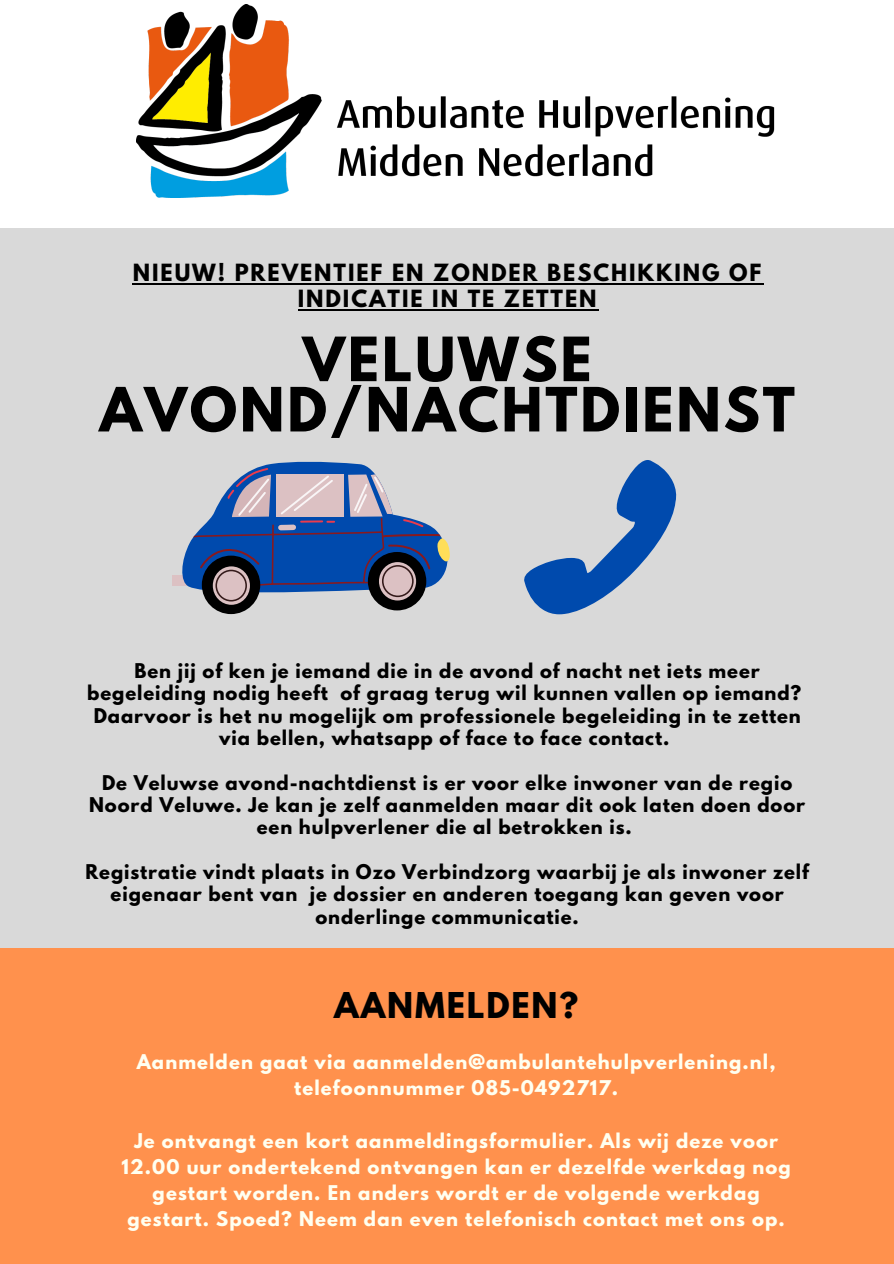
<style>
.page{position:relative;width:894px;height:1264px;background:#fff}
.page>*{position:absolute;margin:0;border:0;box-sizing:border-box;transform-origin:0 0}
.t1{font:700 54px/50.2px "League Spartan";letter-spacing:.05em;color:#000;text-align:center}
.t2{font:700 31.5px "League Spartan";letter-spacing:.055em;color:#000}
.t3{font:700 21px/26.1px "League Spartan";letter-spacing:.09em;color:#000;text-align:center}
.t4{font:700 18px/22.4px "League Spartan";letter-spacing:.05em;color:#000;text-align:center}
.t5{font:700 18px/26.1px "League Spartan";letter-spacing:.06em;color:#fffff0;text-align:center}
</style>
<div class="page">
<div style="left:0;top:0;width:893px;height:1263px;background:#d9d9d9"></div>
<div style="left:0;top:0;width:893px;height:227px;background:#fff"></div>
<img style="left:136px;top:5px;width:639px;height:192px">
<hr style="left:133px;top:282px;width:94px;height:2px;background:#000">
<hr style="left:227px;top:282px;width:536px;height:2px;background:#000">
<hr style="left:298px;top:308px;width:300px;height:2px;background:#000">
<div style="left:0;top:948px;width:893px;height:315px;background:#ff914d"></div>
<div style="left:173px;top:576px;width:20px;height:10px;background:#dcc1c3"></div>
<div style="left:202px;top:555px;width:58px;height:59px;background:#000;border-radius:50%"></div>
<div style="left:368px;top:552px;width:58px;height:58px;background:#000;border-radius:50%"></div>
<svg style="left:213px;top:566px;width:37px;height:39px"></svg>
<div style="left:215px;top:569px;width:32px;height:32px;border:2px solid #341a1a;border-radius:50%"></div>
<div style="left:379px;top:562px;width:37px;height:38px;background:#dcc1c3;border-radius:50%"></div>
<svg style="left:179px;top:461px;width:271px;height:137px"></svg>
<svg style="left:524px;top:460px;width:152px;height:154px"></svg>
<p class="t3" style="left:133px;top:262px;width:630px">NIEUW! PREVENTIEF EN ZONDER BESCHIKKING OF<br>INDICATIE IN TE ZETTEN</p>
<p class="t1" style="left:99px;top:341px;width:696px">VELUWSE<br>AVOND/NACHTDIENST</p>
<p class="t4" style="left:87px;top:661px;width:715px">Ben jij of ken je iemand die in de avond of nacht net iets meer begeleiding nodig heeft of graag terug wil kunnen vallen op iemand?</p>
<p class="t4" style="left:94px;top:706px;width:708px">Daarvoor is het nu mogelijk om professionele begeleiding in te zetten via bellen, whatsapp of face to face contact.</p>
<p class="t4" style="left:89px;top:773px;width:717px">De Veluwse avond-nachtdienst is er voor elke inwoner van de regio<br>Noord Veluwe. Je kan je zelf aanmelden maar dit ook laten doen door een hulpverlener die al betrokken is.</p>
<p class="t4" style="left:85px;top:863px;width:724px">Registratie vindt plaats in Ozo Verbindzorg waarbij je als inwoner zelf eigenaar bent van je dossier en anderen toegang kan geven voor onderlinge communicatie.</p>
<p class="t2" style="left:334px;top:989px;width:245px">AANMELDEN?</p>
<p class="t5" style="left:137px;top:1051px;width:640px">Aanmelden gaat via aanmelden@ambulantehulpverlening.nl, telefoonnummer 085-0492717.</p>
<p class="t5" style="left:122px;top:1129px;width:670px">Je ontvangt een kort aanmeldingsformulier. Als wij deze voor 12.00 uur ondertekend ontvangen kan er dezelfde werkdag nog gestart worden. En anders wordt er de volgende werkdag gestart. Spoed? Neem dan even telefonisch contact met ons op.</p>
</div>
